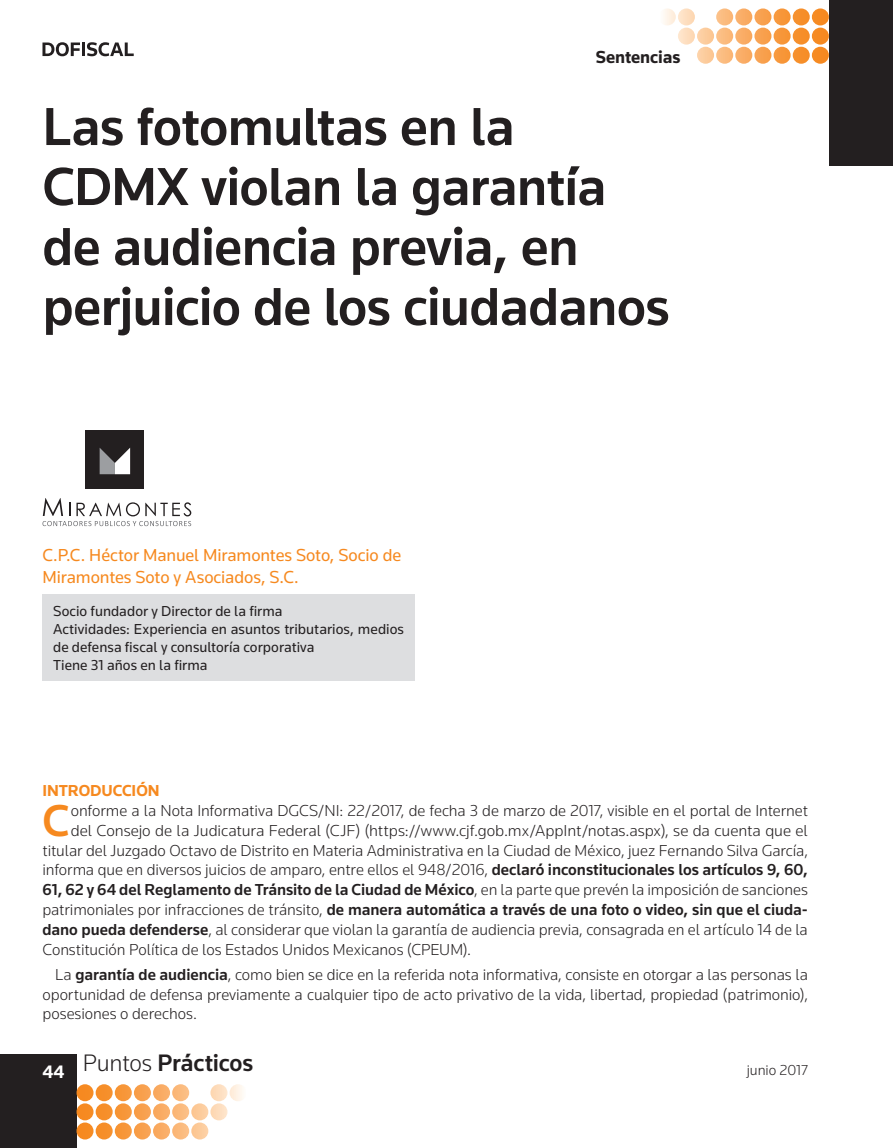
<style>
.page{position:relative;width:893px;height:1148px;background:#fff}
.page>*{position:absolute;margin:0;border:0;box-sizing:border-box;transform-origin:0 0}
.key_titulo_biblio_ti{font:500 55.5px/60px "Knowledge";letter-spacing:-.015em;color:#231f20}
.Capitular_Texto{font:500 46.2px "Knowledge";color:#f6891f}
.t1{font:500 24.75px "Knowledge";letter-spacing:-.01em;color:#231f20}
.Autor{font:18px/21.6px "Knowledge";letter-spacing:-.005em;color:#f6891f}
.t2{font:700 18px "Knowledge";letter-spacing:-.005em;color:#231f20}
.Capitular_Texto-2{font:300 16.5px "Knowledge";letter-spacing:-.005em;color:#231f20}
.key_parrafo_biblio_p{font:300 16.5px/19.8px "Knowledge";letter-spacing:-.005em;color:#231f20;text-align:justify}
.Capitular_Texto-3{font:500 16.5px "Knowledge";letter-spacing:-.005em;color:#231f20}
.key_parrafo_biblio_r{font:700 16.5px "Knowledge";letter-spacing:-.005em;color:#f6891f}
.Datos_autor{font:15px/18px "Knowledge";letter-spacing:.005em;color:#231f20}
.t3{font:300 15px "Knowledge";letter-spacing:-.005em;color:#231f20}
.s1{font-weight:500}
.s2{font-weight:300}
</style>
<div class="page">
<div style="left:829px;top:0;width:64px;height:166px;background:#231f20"></div>
<svg style="left:663px;top:8px;width:166px;height:56px"></svg>
<svg style="left:42px;top:42px;width:92px;height:14px"></svg>
<div style="left:0;top:1054px;width:76px;height:94px;background:#231f20"></div>
<svg style="left:77px;top:1084px;width:166px;height:55px"></svg>
<div style="left:42px;top:594px;width:373px;height:86px;background:#dddee0"></div>
<svg style="left:42px;top:498px;width:149px;height:28px"></svg>
<div style="left:86px;top:430px;width:58px;height:58px;background:#231f20"></div>
<svg style="left:100px;top:448px;width:30px;height:26px"></svg>
<p class="t2" style="left:596px;top:46px;width:86px">Sentencias</p>
<p class="key_titulo_biblio_ti" style="left:42px;top:96px;width:629px">Las fotomultas en la<br>CDMX violan la garantía de audiencia previa, en perjuicio de los ciudadanos</p>
<p class="Autor" style="left:42px;top:544px;width:360px">C.P.C. Héctor Manuel Miramontes Soto, Socio de<br>Miramontes Soto y Asociados, S.C.</p>
<p class="Datos_autor" style="left:53px;top:602px;width:231px">Socio fundador y Director de la firma</p>
<p class="Datos_autor" style="left:53px;top:620px;width:352px">Actividades: Experiencia en asuntos tributarios, medios de defensa fiscal y consultoría corporativa</p>
<p class="Datos_autor" style="left:53px;top:656px;width:156px">Tiene 31 años en la firma</p>
<p class="key_parrafo_biblio_r" style="left:42px;top:781px;width:119px">INTRODUCCIÓN</p>
<p class="Capitular_Texto" style="left:42px;top:792px;width:29px">C</p>
<p class="Capitular_Texto-2" style="left:71px;top:800px;width:739px">onforme a la Nota Informativa DGCS/NI: 22/2017, de fecha 3 de marzo de 2017, visible en el portal de Internet</p>
<p class="Capitular_Texto-2" style="left:71px;top:820px;width:739px">del Consejo de la Judicatura Federal (CJF) (https://www.cjf.gob.mx/AppInt/notas.aspx), se da cuenta que el</p>
<p class="Capitular_Texto-2" style="left:42px;top:840px;width:767px">titular del Juzgado Octavo de Distrito en Materia Administrativa en la Ciudad de México, juez Fernando Silva García,</p>
<p class="Capitular_Texto-2" style="left:42px;top:860px;width:767px">informa que en diversos juicios de amparo, entre ellos el 948/2016, <span class="s1">declaró inconstitucionales los artículos 9, 60,</span></p>
<p class="Capitular_Texto-3" style="left:42px;top:880px;width:767px">61, 62 y 64 del Reglamento de Tránsito de la Ciudad de México<span class="s2">, en la parte que prevén la imposición de sanciones</span></p>
<p class="Capitular_Texto-3" style="left:42px;top:899px;width:767px"><span class="s2">patrimoniales por infracciones de tránsito,</span> de manera automática a través de una foto o video, sin que el ciuda-</p>
<p class="Capitular_Texto-2" style="left:42px;top:919px;width:767px"><span class="s1">dano pueda defenderse</span>, al considerar que violan la garantía de audiencia previa, consagrada en el artículo 14 de la</p>
<p class="Capitular_Texto-2" style="left:42px;top:939px;width:430px">Constitución Política de los Estados Unidos Mexicanos (CPEUM).</p>
<p class="key_parrafo_biblio_p" style="left:42px;top:964px;width:767px;text-indent:13px">La <span class="s1">garantía de audiencia</span>, como bien se dice en la referida nota informativa, consiste en otorgar a las personas la oportunidad de defensa previamente a cualquier tipo de acto privativo de la vida, libertad, propiedad (patrimonio), posesiones o derechos.</p>
<p class="t1" style="left:42px;top:1048px;width:212px"><sub>44</sub> <span class="s2">Puntos</span> Prácticos</p>
<p class="t3" style="left:747px;top:1060px;width:63px">junio 2017</p>
</div>
